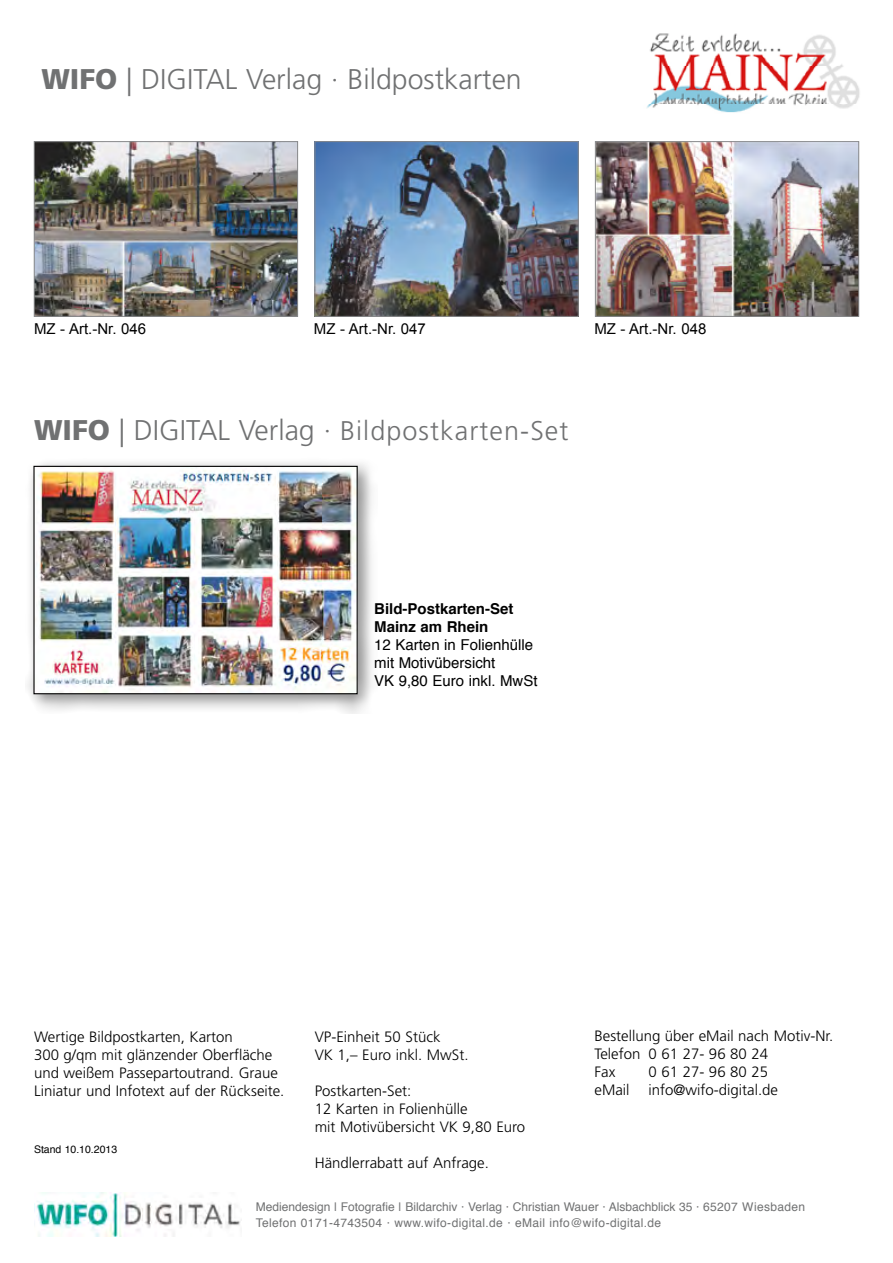
<style>
.page{position:relative;width:893px;height:1263px;background:#fff}
.page>*{position:absolute;margin:0;border:0;box-sizing:border-box;transform-origin:0 0}
.t1{font:300 28.5px "Frutiger";color:#707172}
.t2{font:300 27px "Frutiger";letter-spacing:.04em;color:#707172}
.t3{font:300 15px/18px "Frutiger";color:#000}
.t4{font:15px/18px "Helvetica";color:#000}
.t5{font:15px "Arial";color:#000}
.t6{font:700 15px/18px "Helvetica";color:#000}
.t7{font:12px/16.5px "Helvetica";color:#707172}
.t8{font:10.5px "Helvetica";color:#000}
.s1{font-weight:900}
.s2{font-weight:900;font-size:28.5px}
.s3{font-size:28.5px}
</style>
<div class="page">
<img style="left:36px;top:143px;width:260px;height:172px">
<div style="left:34px;top:141px;width:264px;height:176px;border:1px solid #87888a"></div>
<img style="left:317px;top:143px;width:259px;height:172px">
<div style="left:315px;top:141px;width:263px;height:176px;border:1px solid #87888a"></div>
<img style="left:597px;top:143px;width:260px;height:172px">
<div style="left:595px;top:141px;width:264px;height:176px;border:1px solid #87888a"></div>
<img style="left:646px;top:33px;width:214px;height:80px">
<img style="left:34px;top:1193px;width:207px;height:43px">
<div style="left:26px;top:458px;width:352px;height:256px;background:#000;opacity:.45"></div>
<img style="left:35px;top:468px;width:321px;height:224px">
<div style="left:33px;top:466px;width:325px;height:228px;border:1px solid #000"></div>
<h1 class="t1" style="left:41px;top:63px;width:482px"><span class="s1">WIFO</span> | DIGITAL Verlag · Bildpostkarten</h1>
<p class="t5" style="left:34px;top:319px;width:114px">MZ - Art.-Nr. 046</p>
<p class="t5" style="left:314px;top:319px;width:114px">MZ - Art.-Nr. 047</p>
<p class="t5" style="left:594px;top:319px;width:114px">MZ - Art.-Nr. 048</p>
<h2 class="t2" style="left:34px;top:415px;width:536px"><span class="s2">WIFO</span> <span class="s3">| DIGITAL Verlag ·</span> Bildpostkarten-Set</h2>
<p class="t6" style="left:374px;top:600px;width:141px">Bild-Postkarten-Set<br>Mainz am Rhein</p>
<p class="t4" style="left:374px;top:636px;width:165px">12 Karten in Folienhülle mit Motivübersicht<br>VK 9,80 Euro inkl. MwSt</p>
<p class="t3" style="left:34px;top:1028px;width:252px">Wertige Bildpostkarten, Karton<br>300 g/qm mit glänzender Oberfläche und weißem Passepartoutrand. Graue Liniatur und Infotext auf der Rückseite.</p>
<p class="t3" style="left:594px;top:1027px;width:240px">Bestellung über eMail nach Motiv-Nr.<br>Telefon 0 61 27- 96 80 24<br>Fax</p>
<p class="t3" style="left:315px;top:1028px;width:155px">VP-Einheit 50 Stück<br>VK 1,– Euro inkl. MwSt.</p>
<p class="t3" style="left:315px;top:1082px;width:212px">Postkarten-Set:<br>12 Karten in Folienhülle<br>mit Motivübersicht VK 9,80 Euro</p>
<p class="t3" style="left:315px;top:1154px;width:176px">Händlerrabatt auf Anfrage.</p>
<p class="t7" style="left:256px;top:1199px;width:551px">Mediendesign | Fotografie | Bildarchiv · Verlag · Christian Wauer · Alsbachblick 35 · 65207 Wiesbaden<br>Telefon 0171-4743504 · www.wifo-digital.de · eMail info@wifo-digital.de</p>
<p class="t3" style="left:648px;top:1063px;width:121px">0 61 27- 96 80 25</p>
<p class="t3" style="left:594px;top:1081px;width:36px">eMail</p>
<p class="t3" style="left:648px;top:1081px;width:131px">info@wifo-digital.de</p>
<p class="t8" style="left:34px;top:1141px;width:85px">Stand 10.10.2013</p>
</div>
